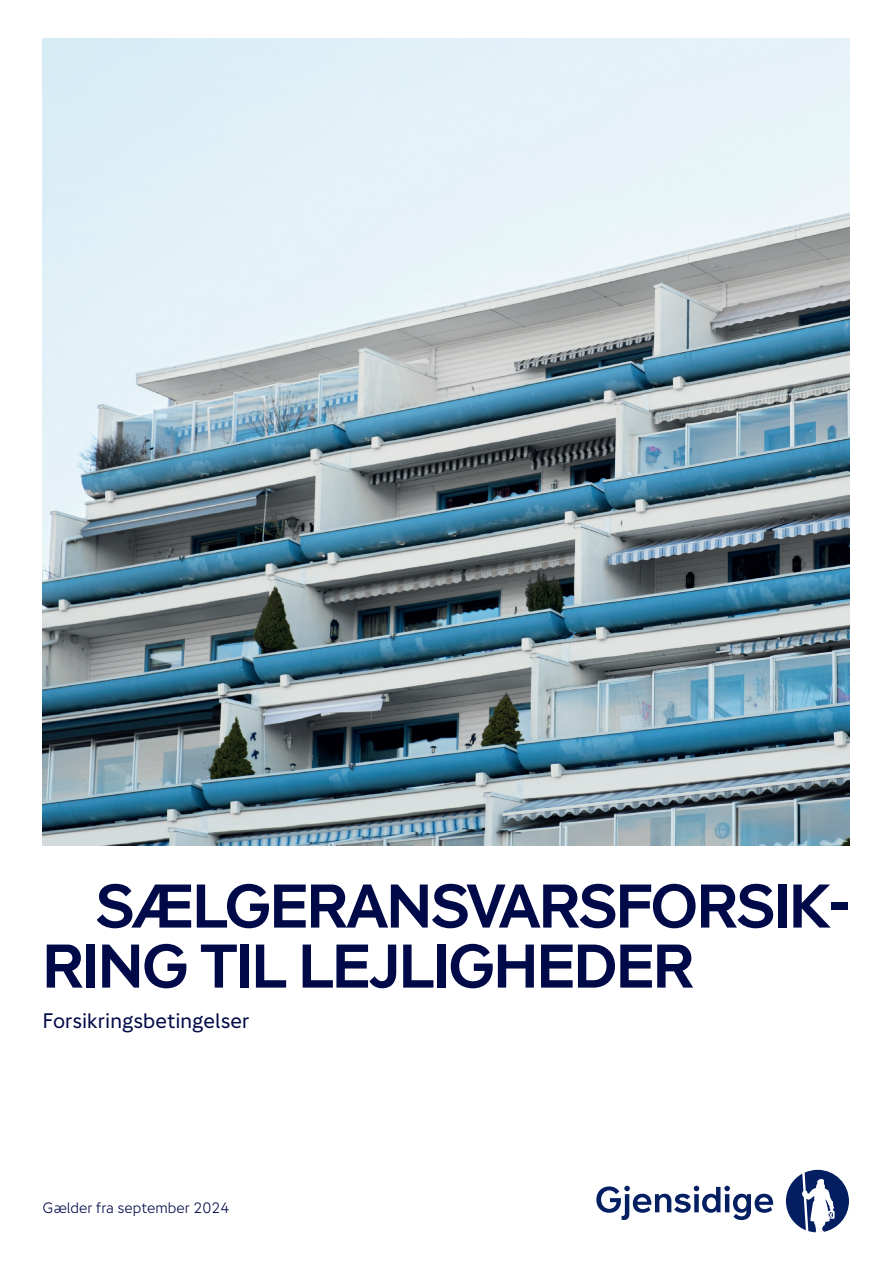
<style>
.page{position:relative;width:893px;height:1263px;background:#fff}
.page>*{position:absolute;margin:0;border:0;box-sizing:border-box;transform-origin:0 0}
.t1{font:61.5px/60px "Gjensidige Display";letter-spacing:-.02em;color:#000a48}
.t2{font:21px "Gjensidige Type";color:#000a48}
.t3{font:300 15px "Gjensidige Type";color:#000a48}
</style>
<div class="page">
<img style="left:43px;top:39px;width:807px;height:806px">
<svg style="left:786px;top:1170px;width:63px;height:62px"></svg>
<svg style="left:596px;top:1186px;width:177px;height:34px"></svg>
<p class="t1" style="left:43px;top:875px;width:809px;text-indent:53px">SÆLGERANSVARSFORSIK-<br>RING TIL LEJLIGHEDER</p>
<p class="t2" style="left:43px;top:1008px;width:208px">Forsikringsbetingelser</p>
<p class="t3" style="left:43px;top:1198px;width:188px">Gælder fra september 2024</p>
</div>
